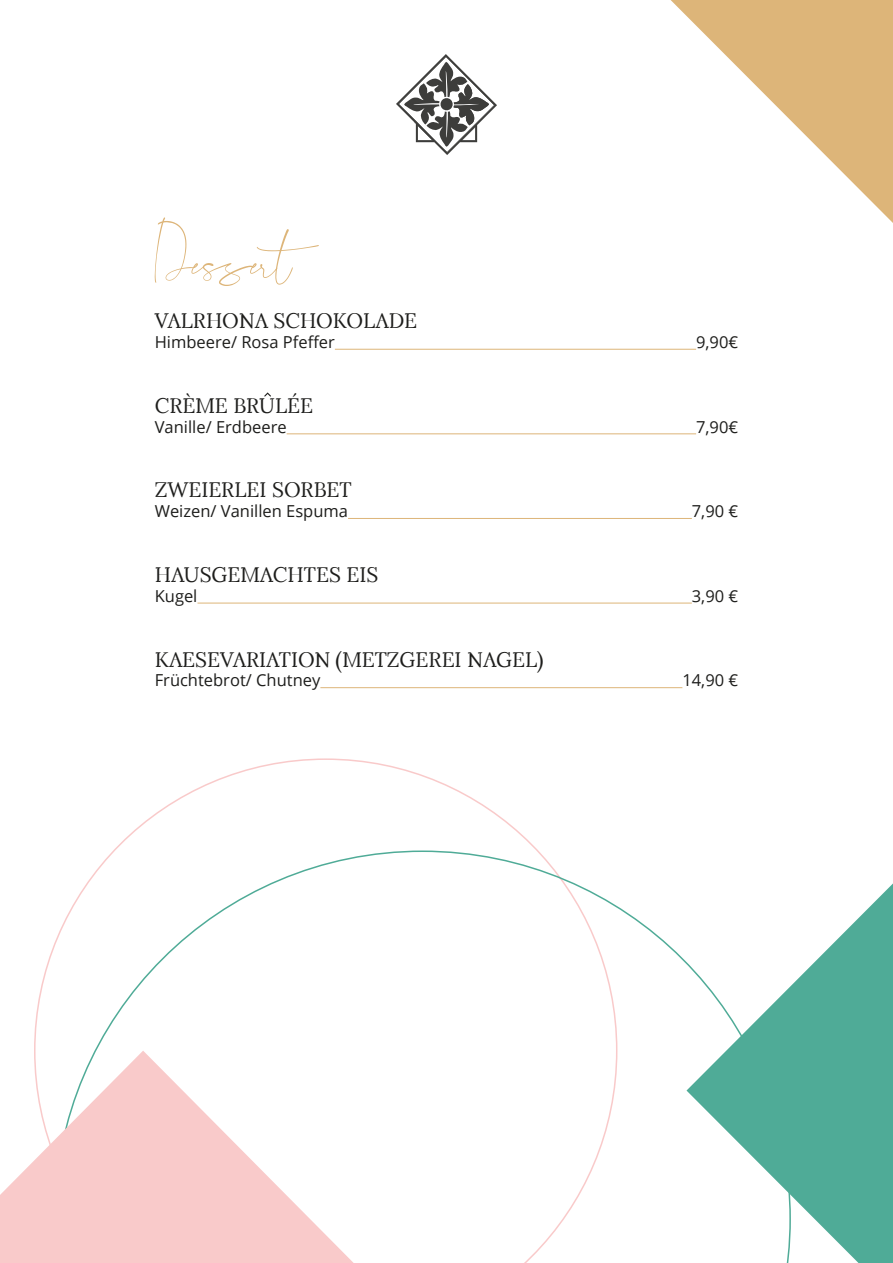
<style>
.page{position:relative;width:893px;height:1263px;background:#fff}
.page>*{position:absolute;margin:0;border:0;box-sizing:border-box;transform-origin:0 0}
.t1{font:60px "Consuela Script";color:#ddb579}
.t2{font:21px "Leiko";color:#1d1d1b}
.t3{font:16.5px "Open Sans";color:#1d1d1b}
</style>
<div class="page">
<svg style="left:396px;top:54px;width:101px;height:101px"></svg>
<svg style="left:34px;top:758px;width:504px;height:293px"></svg>
<svg style="left:54px;top:850px;width:632px;height:413px"></svg>
<svg style="left:0;top:1051px;width:354px;height:212px;fill:#f9caca"></svg>
<svg style="left:686px;top:883px;width:207px;height:380px;fill:#4fab97"></svg>
<svg style="left:671px;top:0;width:222px;height:223px"></svg>
<hr style="left:335px;top:349px;width:361px;height:1px;background:#ddb579">
<hr style="left:287px;top:433px;width:409px;height:1px;background:#ddb579">
<hr style="left:348px;top:518px;width:344px;height:1px;background:#ddb579">
<hr style="left:197px;top:603px;width:495px;height:1px;background:#ddb579">
<hr style="left:320px;top:687px;width:362px;height:1px;background:#ddb579">
<svg style="left:264px;top:392px;width:7px;height:5px"></svg>
<h1 class="t1" style="left:155px;top:222px;width:185px">Dessert</h1>
<p class="t2" style="left:155px;top:308px;width:264px">VALRHONA SCHOKOLADE</p>
<p class="t3" style="left:155px;top:331px;width:182px">Himbeere/ Rosa Pfeffer</p>
<p class="t3" style="left:696px;top:331px;width:44px">9,90€</p>
<p class="t2" style="left:155px;top:393px;width:160px">CRÈ ME BRULÉE</p>
<p class="t3" style="left:155px;top:415px;width:133px">Vanille/ Erdbeere</p>
<p class="t3" style="left:696px;top:415px;width:44px">7,90€</p>
<p class="t2" style="left:155px;top:477px;width:198px">ZWEIERLEI SORBET</p>
<p class="t3" style="left:155px;top:500px;width:195px">Weizen/ Vanillen Espuma</p>
<p class="t3" style="left:692px;top:500px;width:48px">7,90 €</p>
<p class="t2" style="left:155px;top:562px;width:225px">HAUSGEMACHTES EIS</p>
<p class="t3" style="left:155px;top:584px;width:44px">Kugel</p>
<p class="t3" style="left:692px;top:584px;width:48px">3,90 €</p>
<p class="t2" style="left:155px;top:647px;width:390px">KAESEVARIATION (METZGEREI NAGEL)</p>
<p class="t3" style="left:155px;top:669px;width:167px">Früchtebrot/ Chutney</p>
<p class="t3" style="left:682px;top:669px;width:57px">14,90 €</p>
</div>
